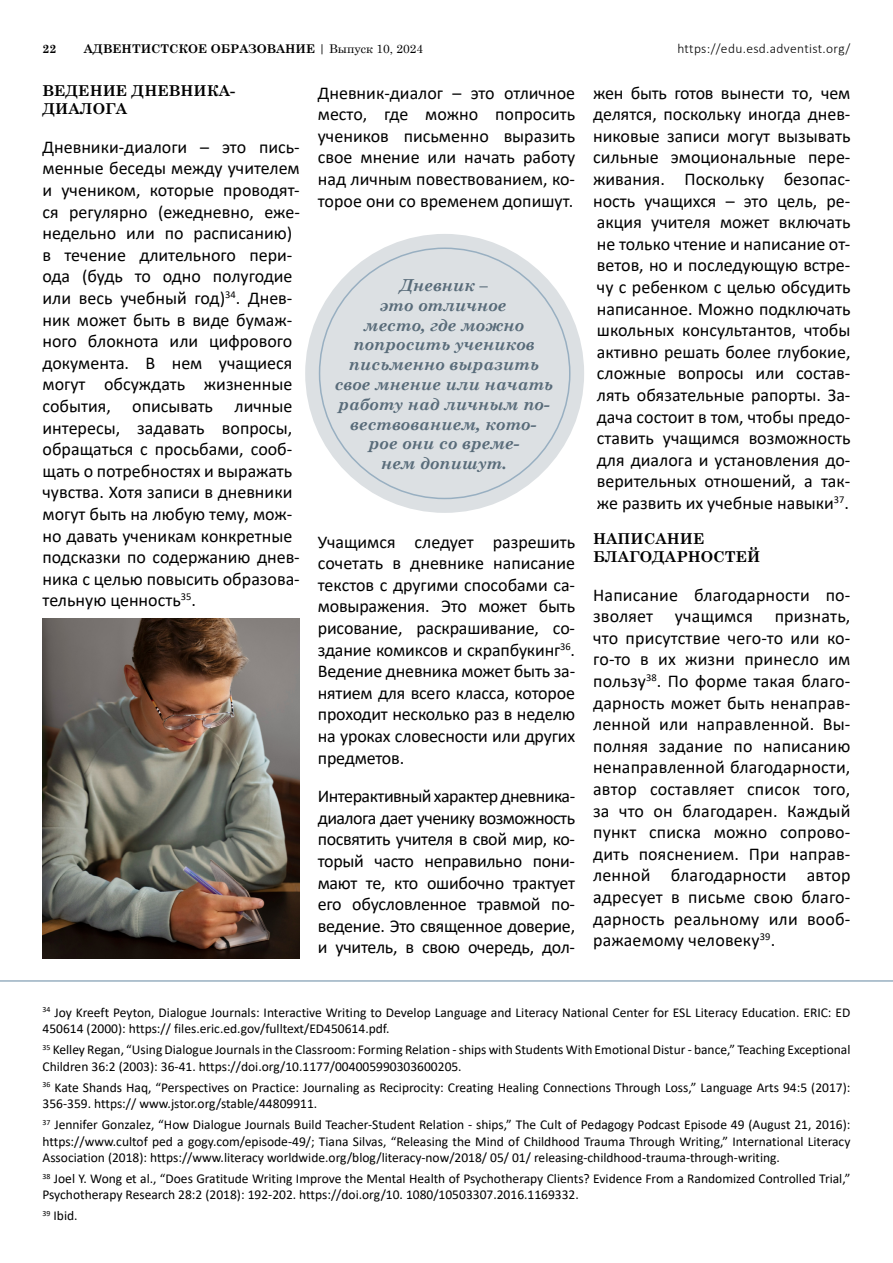
<style>
.page{position:relative;width:893px;height:1263px;background:#fff}
.page>*{position:absolute;margin:0;border:0;box-sizing:border-box;transform-origin:0 0}
.t1{font:18px/21.6px "Calibri";color:#000;text-align:justify}
.t2{font:italic 700 16.5px/19.8px "Century Schoolbook";color:#586b79;text-align:center}
.t3{font:700 15px/18px "Century Schoolbook";color:#000}
.t4{font:13.5px/16.2px "Calibri";color:#000}
.t5{font:300 13.5px "Calibri";letter-spacing:.025em;color:#000}
.t6{font:700 12px "Century Schoolbook";color:#000}
.s1{font-weight:400}
</style>
<div class="page">
<div style="left:305px;top:234px;width:279px;height:279px;background:#dce0e3;border-radius:50%"></div>
<hr style="left:0;top:980px;width:893px;height:2px;background:#98afc1">
<img style="left:43px;top:619px;width:257px;height:339px">
<p class="t6" style="left:43px;top:39px;width:15px">22</p>
<p class="t6" style="left:84px;top:39px;width:341px">АДВЕНТИСТСКОЕ ОБРАЗОВАНИЕ <span class="s1">| Выпуск 10, 2024</span></p>
<p class="t5" style="left:677px;top:40px;width:175px">https://edu.esd.adventist.org/</p>
<p class="t3" style="left:43px;top:81px;width:194px">ВЕДЕНИЕ ДНЕВНИКА-<br>ДИАЛОГА</p>
<p class="t1" style="left:43px;top:136px;width:259px;text-align:left">Дневники-диалоги – это пись&shy;менные беседы между учителем и учеником, которые проводят&shy;ся регулярно (ежедневно, еже&shy;недельно или по расписанию) в течение длительного пери&shy;ода (будь то одно полугодие или весь учебный год)<sup>34</sup>. Днев&shy;ник может быть в виде бумаж&shy;ного блокнота или цифрового документа. В нем учащиеся могут обсуждать жизненные события, описывать личные интересы, задавать вопросы, обращаться с просьбами, сооб&shy;щать о потребностях и выражать чувства. Хотя записи в дневники могут быть на любую тему, мож&shy;но давать ученикам конкретные подсказки по содержанию днев&shy;ника с целью повысить образова&shy;тельную ценность<sup>35</sup>.</p>
<p class="t1" style="left:593px;top:81px;width:259px">жен быть готов вынести то, чем делятся, поскольку иногда днев&shy;никовые записи могут вызывать сильные эмоциональные пере&shy;живания. Поскольку безопас&shy;ность учащихся – это цель, ре&shy;акция учителя может включать не только чтение и написание от&shy;ветов, но и последующую встре&shy;чу с ребенком с целью обсудить написанное. Можно подключать школьных консультантов, чтобы активно решать более глубокие, сложные вопросы или состав&shy;лять обязательные рапорты. За&shy;дача состоит в том, чтобы предо&shy;ставить учащимся возможность для диалога и установления до&shy;верительных отношений, а так&shy;же развить их учебные навыки<sup>37</sup>.</p>
<p class="t3" style="left:593px;top:529px;width:169px">НАПИСАНИЕ<br>БЛАГОДАРНОСТЕЙ</p>
<p class="t1" style="left:593px;top:583px;width:259px">Написание благодарности по&shy;зволяет учащимся признать, что присутствие чего-то или ко&shy;го-то в их жизни принесло им пользу<sup>38</sup>. По форме такая благо&shy;дарность может быть ненаправ&shy;ленной или направленной. Вы&shy;полняя задание по написанию ненаправленной благодарности, автор составляет список того, за что он благодарен. Каждый пункт списка можно сопрово&shy;дить пояснением. При направ&shy;ленной благодарности автор адресует в письме свою благо&shy;дарность реальному или вооб&shy;ражаемому человеку<sup>39</sup>.</p>
<p class="t1" style="left:318px;top:81px;width:259px">Дневник-диалог – это отличное место, где можно попросить учеников письменно выразить свое мнение или начать работу над личным повествованием, ко&shy;торое они со временем допишут.</p>
<p class="t2" style="left:335px;top:274px;width:220px">Дневник –<br>это отличное<br>место, где можно попросить учеников письменно выразить свое мнение или начать работу над личным по&shy;вествованием, кото&shy;рое они со време-<br>нем допишут.</p>
<p class="t1" style="left:318px;top:530px;width:259px">Учащимся следует разрешить сочетать в дневнике написание текстов с другими способами са&shy;мовыражения. Это может быть рисование, раскрашивание, со&shy;здание комиксов и скрапбукинг<sup>36</sup>.<br>Ведение дневника может быть за&shy;нятием для всего класса, которое проходит несколько раз в неделю на уроках словесности или других предметов.</p>
<p class="t1" style="left:318px;top:785px;width:259px">Интерактивный характер дневника&shy;диалога дает ученику возможность посвятить учителя в свой мир, ко&shy;торый часто неправильно пони&shy;мают те, кто ошибочно трактует его обусловленное травмой по&shy;ведение. Это священное доверие, и учитель, в свою очередь, дол-</p>
<p class="t4" style="left:43px;top:1004px;width:809px"><sup>34</sup> Joy Kreeft Peyton, Dialogue Journals: Interactive Writing to Develop Language and Literacy National Center for ESL Literacy Education. ERIC: ED<br>450614 (2000): https:// files.eric.ed.gov/fulltext/ED450614.pdf.</p>
<p class="t4" style="left:43px;top:1041px;width:809px"><sup>35</sup> Kelley Regan, “Using Dialogue Journals in the Classroom: Forming Relation - ships with Students With Emotional Distur - bance,” Teaching Exceptional<br>Children 36:2 (2003): 36-41. https://doi.org/10.1177/004005990303600205.</p>
<p class="t4" style="left:43px;top:1079px;width:809px"><sup>36</sup> Kate Shands Haq, “Perspectives on Practice: Journaling as Reciprocity: Creating Healing Connections Through Loss,” Language Arts 94:5 (2017):<br>356-359. https:// www.jstor.org/stable/44809911.</p>
<p class="t4" style="left:43px;top:1116px;width:809px;text-align:justify"><sup>37</sup> Jennifer Gonzalez, “How Dialogue Journals Build Teacher-Student Relation - ships,” The Cult of Pedagogy Podcast Episode 49 (August 21, 2016): https://www.cultof ped a gogy.com/episode-49/; Tiana Silvas, “Releasing the Mind of Childhood Trauma Through Writing,” International Literacy Association (2018): https://www.literacy worldwide.org/blog/literacy-now/2018/ 05/ 01/ releasing-childhood-trauma-through-writing.</p>
<p class="t4" style="left:43px;top:1170px;width:809px"><sup>38</sup> Joel Y. Wong et al., “Does Gratitude Writing Improve the Mental Health of Psychotherapy Clients? Evidence From a Randomized Controlled Trial,”<br>Psychotherapy Research 28:2 (2018): 192-202. https://doi.org/10. 1080/10503307.2016.1169332.</p>
<p class="t4" style="left:43px;top:1207px;width:37px"><sup>39</sup> Ibid.</p>
</div>
